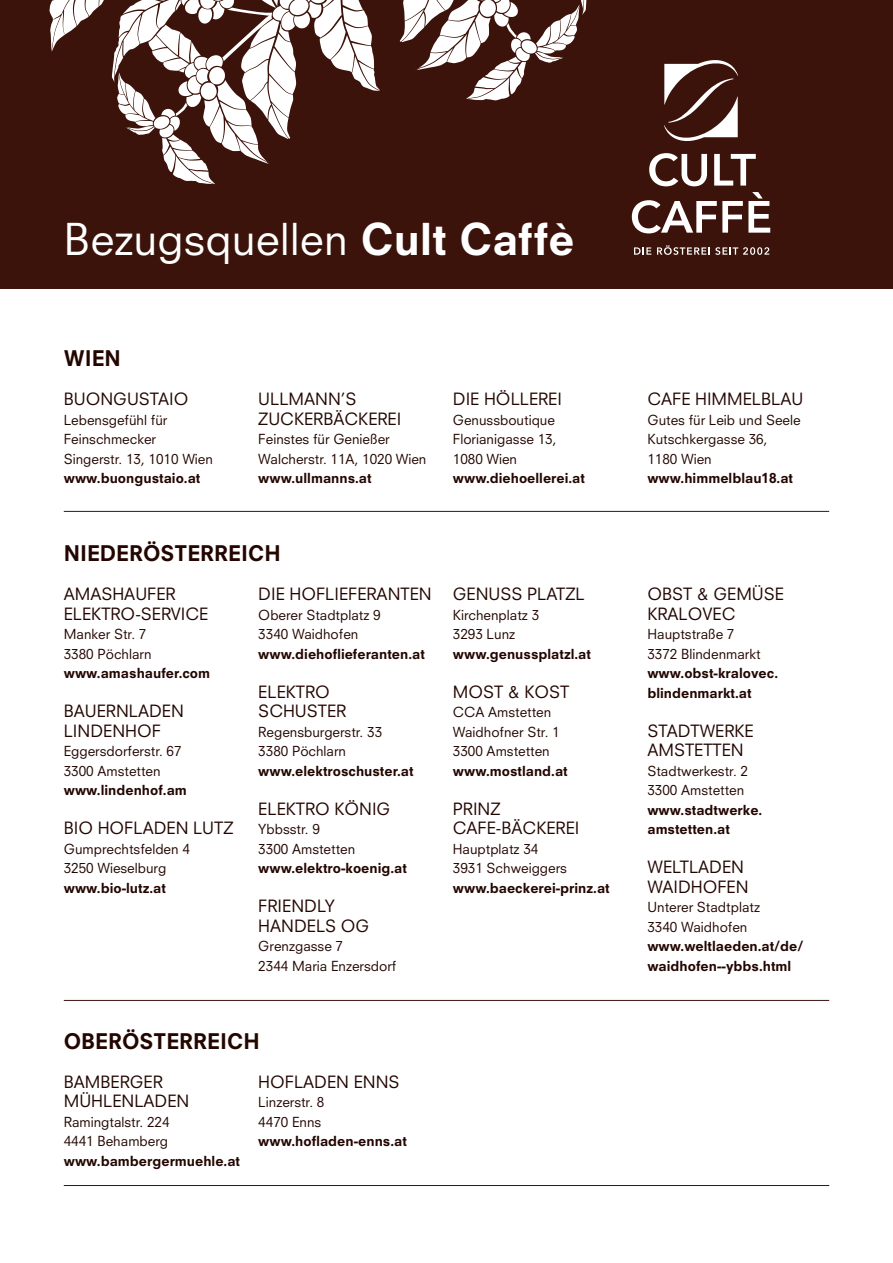
<style>
.page{position:relative;width:893px;height:1263px;background:#fff}
.page>*{position:absolute;margin:0;border:0;box-sizing:border-box;transform-origin:0 0}
.t1{font:42.75px "Neuzeit SLT Std";letter-spacing:.005em;color:#fff}
.t2{font:800 21px "Neuzeit SLT Std";color:#230600}
.t3{font:16.5px/19.5px "Neuzeit SLT Std";color:#230600}
.t4{font:13.5px/19.5px "Neuzeit SLT Std";color:#230600}
.t5{font:800 13.5px/19.5px "Neuzeit SLT Std";color:#230600}
.s1{font-weight:800}
</style>
<div class="page">
<div style="left:0;top:0;width:893px;height:288px;background:#3b130a"></div>
<svg style="left:49px;top:0;width:331px;height:185px"></svg>
<svg style="left:400px;top:0;width:187px;height:101px"></svg>
<svg style="left:634px;top:247px;width:17px;height:8px"></svg>
<svg style="left:657px;top:245px;width:112px;height:10px"></svg>
<svg style="left:649px;top:153px;width:58px;height:33px"></svg>
<svg style="left:714px;top:154px;width:42px;height:32px"></svg>
<svg style="left:632px;top:192px;width:138px;height:41px"></svg>
<svg style="left:664px;top:60px;width:74px;height:81px"></svg>
<hr style="left:64px;top:511px;width:765px;height:1px;background:#3b130a">
<hr style="left:64px;top:1000px;width:765px;height:1px;background:#3b130a">
<hr style="left:64px;top:1185px;width:765px;height:1px;background:#3b130a">
<h1 class="t1" style="left:64px;top:213px;width:512px">Bezugsquellen <span class="s1">Cult Caffè</span></h1>
<h2 class="t2" style="left:64px;top:345px;width:59px">WIEN</h2>
<p class="t3" style="left:64px;top:389px;width:126px">BUONGUSTAIO</p>
<p class="t4" style="left:64px;top:410px;width:151px">Lebensgefühl für<br>Feinschmecker<br>Singerstr. 13, 1010 Wien</p>
<p class="t5" style="left:64px;top:468px;width:138px">www.buongustaio.at</p>
<p class="t3" style="left:258px;top:389px;width:25px">Ullmann</p>
<p class="t3" style="left:341px;top:389px;width:14px">’s</p>
<p class="t3" style="left:258px;top:409px;width:22px">Zuckerbäckerei</p>
<p class="t4" style="left:258px;top:429px;width:170px">Feinstes für Genießer<br>Walcherstr. 11A, 1020 Wien</p>
<p class="t5" style="left:258px;top:468px;width:115px">www.ullmanns.at</p>
<h2 class="t2" style="left:64px;top:540px;width:218px">NIEDERÖSTERREICH</h2>
<p class="t3" style="left:64px;top:584px;width:146px">AMASHAUFER<br>ELEKTRO-SERVICE</p>
<p class="t4" style="left:64px;top:624px;width:89px">Manker Str. 7<br>3380 Pöchlarn</p>
<p class="t5" style="left:64px;top:663px;width:148px">www.amashaufer.com</p>
<p class="t3" style="left:64px;top:701px;width:122px">BAUERNLADEN<br>LINDENHOF</p>
<p class="t4" style="left:64px;top:741px;width:119px">Eggersdorferstr. 67<br>3300 Amstetten</p>
<p class="t5" style="left:64px;top:780px;width:125px">www.lindenhof.am</p>
<p class="t3" style="left:64px;top:818px;width:171px">BIO HOFLADEN LUTZ</p>
<p class="t4" style="left:64px;top:839px;width:128px">Gumprechtsfelden 4<br>3250 Wieselburg</p>
<p class="t5" style="left:64px;top:878px;width:104px">www.bio-lutz.at</p>
<p class="t3" style="left:258px;top:584px;width:175px">DIE HOFLIEFERANTEN</p>
<p class="t4" style="left:258px;top:605px;width:124px">Oberer Stadtplatz 9<br>3340 Waidhofen</p>
<p class="t5" style="left:258px;top:644px;width:168px">www.diehoflieferanten.at</p>
<p class="t3" style="left:258px;top:682px;width:90px">ELEKTRO<br>SCHUSTER</p>
<p class="t4" style="left:258px;top:722px;width:125px">Regensburgerstr. 33<br>3380 Pöchlarn</p>
<p class="t5" style="left:258px;top:761px;width:157px">www.elektroschuster.at</p>
<p class="t3" style="left:258px;top:799px;width:134px">ELEKTRO KÖNIG</p>
<p class="t4" style="left:258px;top:819px;width:98px">Ybbsstr. 9<br>3300 Amstetten</p>
<p class="t5" style="left:258px;top:858px;width:150px">www.elektro-koenig.at</p>
<p class="t3" style="left:258px;top:896px;width:24px">Friendly<br>Handels</p>
<p class="t3" style="left:341px;top:916px;width:30px">OG</p>
<p class="t4" style="left:258px;top:936px;width:140px">Grenzgasse 7<br>2344 Maria Enzersdorf</p>
<p class="t3" style="left:453px;top:389px;width:111px">DIE HÖLLEREI</p>
<p class="t4" style="left:453px;top:410px;width:105px;text-align:justify">Genussboutique Florianigasse 13, 1080 Wien</p>
<p class="t5" style="left:453px;top:468px;width:134px">www.diehoellerei.at</p>
<p class="t3" style="left:453px;top:584px;width:133px">GENUSS PLATZL</p>
<p class="t4" style="left:453px;top:605px;width:88px">Kirchenplatz 3<br>3293 Lunz</p>
<p class="t5" style="left:453px;top:644px;width:140px">www.genussplatzl.at</p>
<p class="t3" style="left:453px;top:682px;width:118px">MOST &amp; KOST</p>
<p class="t4" style="left:453px;top:702px;width:108px">CCA Amstetten<br>Waidhofner Str. 1<br>3300 Amstetten</p>
<p class="t5" style="left:453px;top:761px;width:116px">www.mostland.at</p>
<p class="t3" style="left:453px;top:799px;width:128px">PRINZ<br>CAFE-BÄCKEREI</p>
<p class="t4" style="left:453px;top:839px;width:116px">Hauptplatz 34<br>3931 Schweiggers</p>
<p class="t5" style="left:453px;top:878px;width:158px">www.baeckerei-prinz.at</p>
<h2 class="t2" style="left:64px;top:1028px;width:197px">OBERÖSTERREICH</h2>
<p class="t3" style="left:64px;top:1072px;width:127px">BAMBERGER<br>MÜHLENLADEN</p>
<p class="t4" style="left:64px;top:1112px;width:107px">Ramingtalstr. 224<br>4441 Behamberg</p>
<p class="t5" style="left:64px;top:1151px;width:178px">www.bambergermuehle.at</p>
<p class="t3" style="left:258px;top:1072px;width:143px">HOFLADEN ENNS</p>
<p class="t4" style="left:258px;top:1092px;width:68px">Linzerstr. 8<br>4470 Enns</p>
<p class="t5" style="left:258px;top:1131px;width:150px">www.hofladen-enns.at</p>
<p class="t3" style="left:647px;top:389px;width:157px">CAFE HIMMELBLAU</p>
<p class="t4" style="left:647px;top:410px;width:155px">Gutes für Leib und Seele<br>Kutschkergasse 36,<br>1180 Wien</p>
<p class="t5" style="left:647px;top:468px;width:147px">www.himmelblau18.at</p>
<p class="t3" style="left:647px;top:584px;width:138px">OBST &amp; GEMÜSE<br>KRALOVEC</p>
<p class="t4" style="left:647px;top:624px;width:115px">Hauptstraße 7<br>3372 Blindenmarkt</p>
<p class="t5" style="left:647px;top:663px;width:132px">www.obst-kralovec. blindenmarkt.at</p>
<p class="t3" style="left:647px;top:721px;width:108px">STADTWERKE<br>AMSTETTEN</p>
<p class="t4" style="left:647px;top:761px;width:102px">Stadtwerkestr. 2<br>3300 Amstetten</p>
<p class="t5" style="left:647px;top:800px;width:116px">www.stadtwerke. amstetten.at</p>
<p class="t3" style="left:647px;top:857px;width:103px">WELTLADEN<br>WAIDHOFEN</p>
<p class="t4" style="left:647px;top:897px;width:114px">Unterer Stadtplatz<br>3340 Waidhofen</p>
<p class="t5" style="left:647px;top:936px;width:158px">www.weltlaeden.at/de/ waidhofen--ybbs.html</p>
</div>
